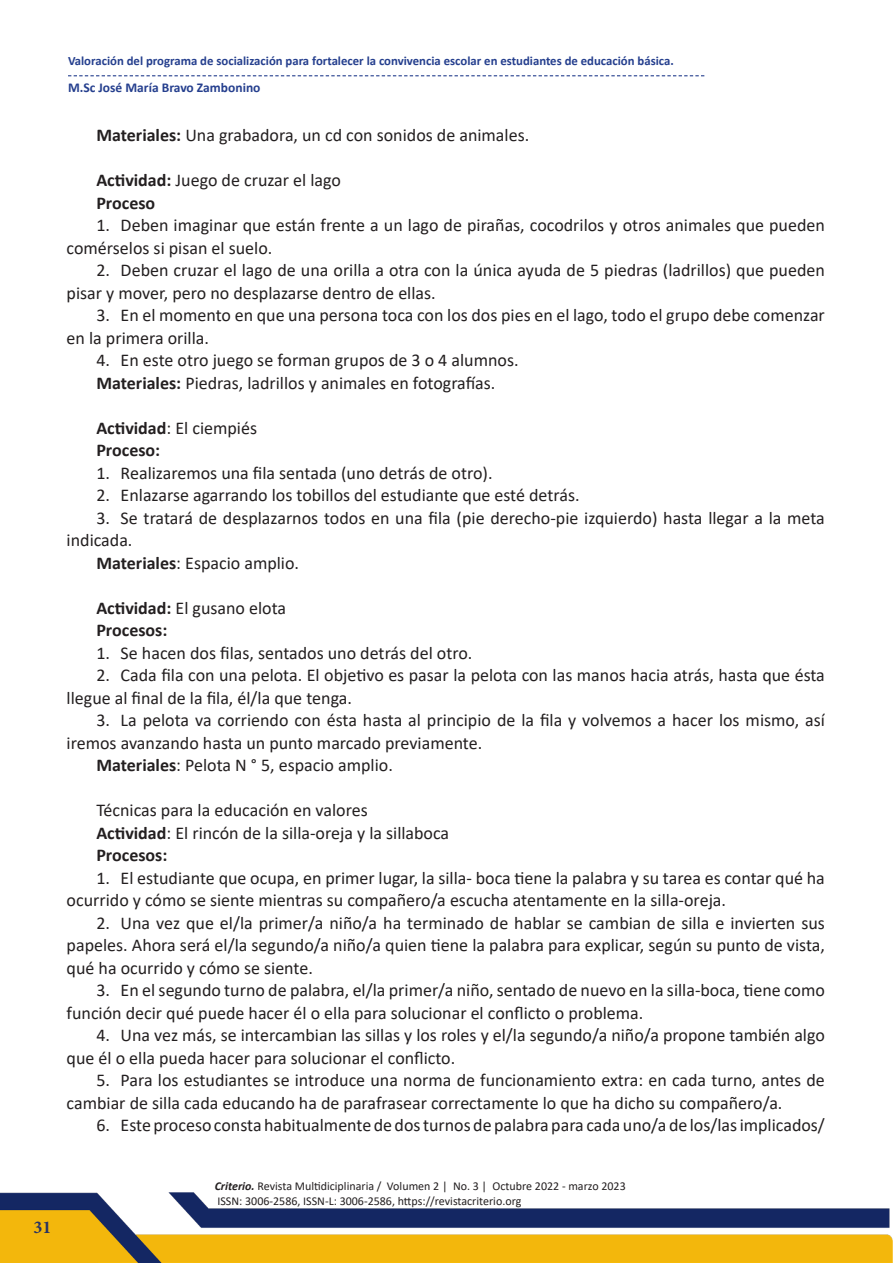
<style>
.page{position:relative;width:893px;height:1263px;background:#fff}
.page>*{position:absolute;margin:0;border:0;box-sizing:border-box;transform-origin:0 0}
.t1{font:18px/22.5px "Calibri";color:#231f20}
.t2{font:700 18px "Calibri";color:#231f20}
.t3{font:700 18px "Minion Pro";color:#293361}
.t4{font:700 13.5px "Calibri";color:#253f8e}
.t5{font:700 12.75px "Calibri";color:#253f8e}
.t6{font:12px/15px "Calibri";color:#231f20}
.s1{font-weight:700}
.s2{font-weight:700;font-style:italic}
</style>
<div class="page">
<img style="left:0;top:75px;width:893px;height:1188px">
<p class="t5" style="left:68px;top:52px;width:607px">Valoración del programa de socialización para fortalecer la convivencia escolar en estudiantes de educación básica.</p>
<p class="t4" style="left:68px;top:78px;width:194px">M.Sc José María Bravo Zambonino</p>
<p class="t1" style="left:96px;top:123px;width:434px"><span class="s1">Materiales:</span> Una grabadora, un cd con sonidos de animales.</p>
<p class="t1" style="left:96px;top:168px;width:246px"><span class="s1">Actividad:</span> Juego de cruzar el lago</p>
<p class="t2" style="left:96px;top:190px;width:60px">Proceso</p>
<p class="t1" style="left:67px;top:213px;width:760px;text-indent:30px">1. Deben imaginar que están frente a un lago de pirañas, cocodrilos y otros animales que pueden comérselos si pisan el suelo.</p>
<p class="t1" style="left:67px;top:258px;width:760px;text-indent:30px">2. Deben cruzar el lago de una orilla a otra con la única ayuda de 5 piedras (ladrillos) que pueden pisar y mover, pero no desplazarse dentro de ellas.</p>
<p class="t1" style="left:67px;top:303px;width:760px;text-indent:30px">3. En el momento en que una persona toca con los dos pies en el lago, todo el grupo debe comenzar en la primera orilla.</p>
<p class="t1" style="left:96px;top:348px;width:424px">4. En este otro juego se forman grupos de 3 o 4 alumnos.</p>
<p class="t1" style="left:96px;top:371px;width:401px"><span class="s1">Materiales:</span> Piedras, ladrillos y animales en fotografías.</p>
<p class="t1" style="left:96px;top:416px;width:162px"><span class="s1">Actividad</span>: El ciempiés</p>
<p class="t2" style="left:96px;top:437px;width:65px">Proceso:</p>
<p class="t1" style="left:96px;top:461px;width:398px">1. Realizaremos una fila sentada (uno detrás de otro).</p>
<p class="t1" style="left:96px;top:483px;width:485px">2. Enlazarse agarrando los tobillos del estudiante que esté detrás.</p>
<p class="t1" style="left:67px;top:506px;width:760px;text-indent:30px">3. Se tratará de desplazarnos todos en una fila (pie derecho-pie izquierdo) hasta llegar a la meta indicada.</p>
<p class="t1" style="left:96px;top:551px;width:204px"><span class="s1">Materiales</span>: Espacio amplio.</p>
<p class="t1" style="left:96px;top:596px;width:191px"><span class="s1">Actividad:</span> El gusano elota</p>
<p class="t2" style="left:96px;top:617px;width:73px">Procesos:</p>
<p class="t1" style="left:96px;top:641px;width:377px">1. Se hacen dos filas, sentados uno detrás del otro.</p>
<p class="t1" style="left:67px;top:663px;width:760px;text-indent:30px">2. Cada fila con una pelota. El objetivo es pasar la pelota con las manos hacia atrás, hasta que ésta llegue al final de la fila, él/la que tenga.</p>
<p class="t1" style="left:67px;top:708px;width:760px;text-indent:30px">3. La pelota va corriendo con ésta hasta al principio de la fila y volvemos a hacer los mismo, así iremos avanzando hasta un punto marcado previamente.</p>
<p class="t1" style="left:96px;top:753px;width:298px"><span class="s1">Materiales</span>: Pelota N ° 5, espacio amplio.</p>
<p class="t1" style="left:96px;top:798px;width:273px">Técnicas para la educación en valores</p>
<p class="t1" style="left:96px;top:821px;width:354px"><span class="s1">Actividad</span>: El rincón de la silla-oreja y la sillaboca</p>
<p class="t2" style="left:96px;top:842px;width:73px">Procesos:</p>
<p class="t1" style="left:67px;top:866px;width:760px;text-indent:30px">1. El estudiante que ocupa, en primer lugar, la silla- boca tiene la palabra y su tarea es contar qué ha ocurrido y cómo se siente mientras su compañero/a escucha atentamente en la silla-oreja.</p>
<p class="t1" style="left:67px;top:911px;width:760px;text-align:justify;text-indent:30px">2. Una vez que el/la primer/a niño/a ha terminado de hablar se cambian de silla e invierten sus papeles. Ahora será el/la segundo/a niño/a quien tiene la palabra para explicar, según su punto de vista, qué ha ocurrido y cómo se siente.</p>
<p class="t1" style="left:67px;top:978px;width:760px;text-indent:30px">3. En el segundo turno de palabra, el/la primer/a niño, sentado de nuevo en la silla-boca, tiene como función decir qué puede hacer él o ella para solucionar el conflicto o problema.</p>
<p class="t1" style="left:67px;top:1023px;width:760px;text-indent:30px">4. Una vez más, se intercambian las sillas y los roles y el/la segundo/a niño/a propone también algo que él o ella pueda hacer para solucionar el conflicto.</p>
<p class="t1" style="left:67px;top:1068px;width:760px;text-indent:30px">5. Para los estudiantes se introduce una norma de funcionamiento extra: en cada turno, antes de cambiar de silla cada educando ha de parafrasear correctamente lo que ha dicho su compañero/a.</p>
<p class="t1" style="left:96px;top:1113px;width:730px">6. Este proceso consta habitualmente de dos turnos de palabra para cada uno/a de los/las implicados/</p>
<p class="t3" style="left:34px;top:1215px;width:19px">31</p>
<p class="t6" style="left:215px;top:1178px;width:412px"><span class="s2">Criterio.</span> Revista Multidiciplinaria / Volumen 2 | No. 3 | Octubre 2022 - marzo 2023<br>ISSN: 3006-2586, ISSN-L: 3006-2586, https://revistacriterio.org</p>
</div>
